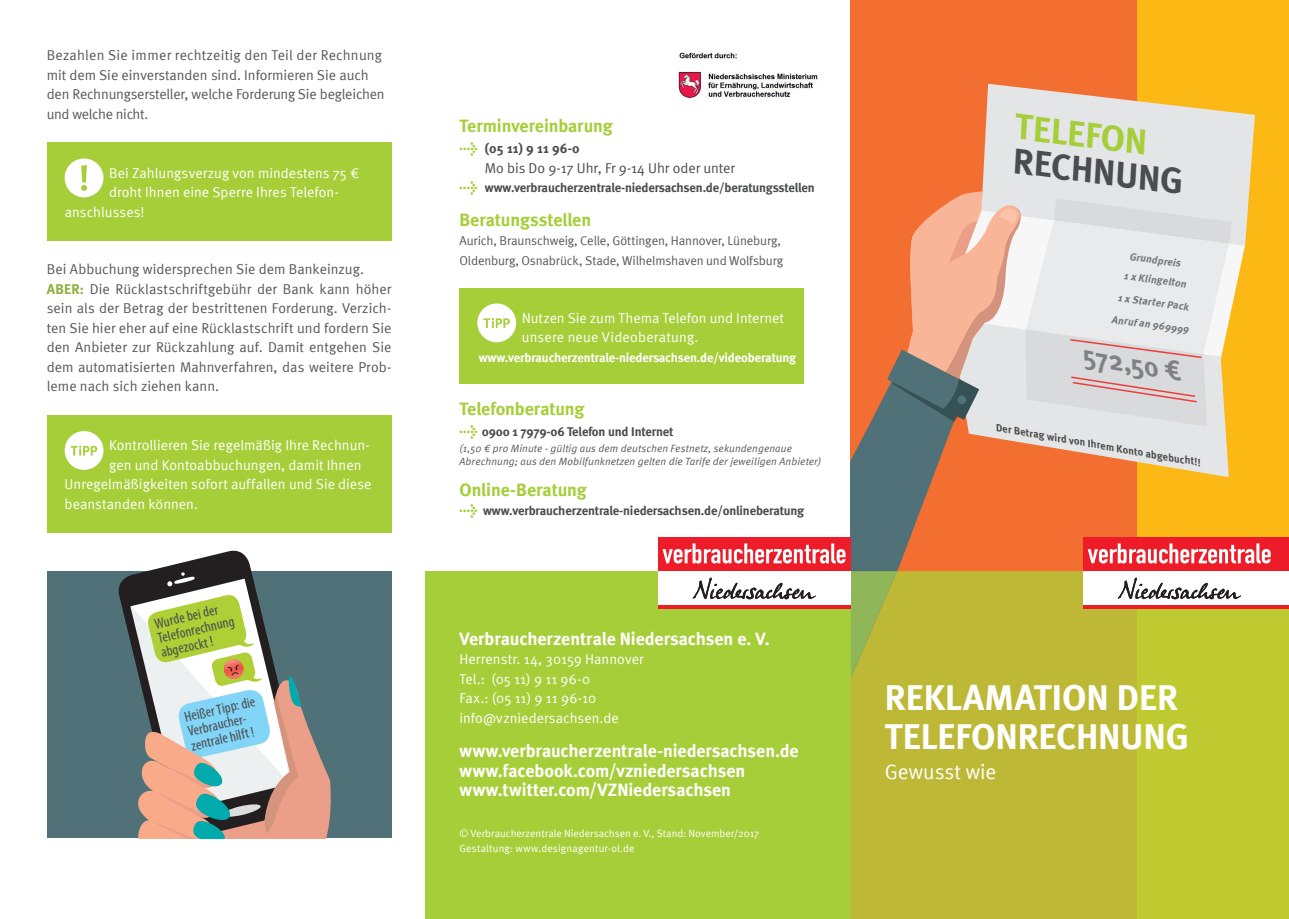
<style>
.page{position:relative;width:1289px;height:919px;background:#fff}
.page>*{position:absolute;margin:0;border:0;box-sizing:border-box;transform-origin:0 0}
.t1{font:700 36px/39px "Meta";color:#fff}
.t2{font:700 36px "Meta";color:#4b4c4d}
.t3{font:700 36px "Meta";color:#a6ce39}
.t4{font:italic 700 27px "Meta";color:#7f8184}
.t5{font:21px "Meta Normal";color:#fff}
.t6{font:700 18px/19.5px "Meta";color:#fff}
.t7{font:700 18px "Meta";letter-spacing:-.005em;color:#a6ce39}
.t8{font:condensed 14.7px/14.7px "Myriad Pro";color:#4b4c4d}
.t9{font:14.25px/19.5px "Meta Normal";color:#57585a}
.t10{font:14.25px/19.5px "Meta Normal";letter-spacing:.005em;color:#fff}
.t11{font:14.25px "Meta Normal";color:#4b4c4d}
.t12{font:700 13.5px "Meta";letter-spacing:.01em;color:#4b4c4d}
.t13{font:700 12.75px "Meta";letter-spacing:-.01em;color:#4b4c4d}
.t14{font:12.75px/19.5px "Meta Normal";letter-spacing:-.01em;color:#57585a}
.t15{font:700 12.75px "Meta";letter-spacing:-.01em;color:#fff}
.t16{font:italic 10.5px/12.6px "Meta Normal";letter-spacing:.015em;color:#57585a}
.t17{font:10.5px/15px "Meta Normal";letter-spacing:.01em;color:#fff}
.t18{font:700 10.5px/19.5px "Meta";color:#747578}
.t19{font:italic 700 10.5px "Meta";color:#4b4c4d}
.s1{font-family:"Meta";font-weight:700;color:#8db13b}
.s2{font-family:"Meta Bold Expert";font-weight:400;font-size:15px;color:#a6ce39}
</style>
<div class="page">
<div style="left:47px;top:571px;width:344px;height:267px;background:#4f7177"></div>
<div style="left:850px;top:0;width:438px;height:918px;background:#fcb814"></div>
<div style="left:850px;top:0;width:286px;height:918px;background:#f36e31"></div>
<svg style="left:118px;top:550px;width:133px;height:57px"></svg>
<svg style="left:122px;top:568px;width:209px;height:270px"></svg>
<div style="left:425px;top:571px;width:425px;height:347px;background:#a6ce39"></div>
<div style="left:1136px;top:571px;width:152px;height:347px;background:#bfca30"></div>
<div style="left:850px;top:678px;width:286px;height:240px;background:#bdb937"></div>
<div style="left:47px;top:142px;width:344px;height:99px;background:#a6ce39"></div>
<div style="left:47px;top:415px;width:344px;height:118px;background:#a6ce39"></div>
<div style="left:459px;top:288px;width:345px;height:96px;background:#a6ce39"></div>
<div style="left:658px;top:537px;width:192px;height:34px;background:#ee1c28"></div>
<div style="left:658px;top:571px;width:192px;height:34px;background:#fff"></div>
<hr style="left:658px;top:605px;width:192px;height:3px;background:#ee1c28">
<img style="left:678px;top:52px;width:140px;height:32px">
<div style="left:1274px;top:537px;width:14px;height:34px;background:#ee1c28"></div>
<div style="left:1275px;top:603px;width:13px;height:5px;background:#ee1c28"></div>
<div style="left:1275px;top:571px;width:13px;height:34px;background:#fff"></div>
<div style="left:1083px;top:537px;width:192px;height:34px;background:#ee1c28"></div>
<div style="left:1083px;top:571px;width:192px;height:34px;background:#fff"></div>
<hr style="left:1083px;top:605px;width:192px;height:3px;background:#ee1c28">
<svg style="left:662px;top:84px;width:608px;height:594px"></svg>
<p class="t9" style="left:47px;top:45px;width:339px">Bezahlen Sie immer rechtzeitig den Teil der Rechnung mit dem Sie einverstanden sind. Informieren Sie auch den Rechnungsersteller, welche Forderung Sie begleichen und welche nicht.</p>
<p class="t10" style="left:109px;top:163px;width:252px">Bei Zahlungsverzug von mindestens 75 €</p>
<p class="t10" style="left:109px;top:182px;width:231px">droht Ihnen eine Sperre Ihres Telefon-</p>
<p class="t10" style="left:65px;top:202px;width:81px">anschlusses!</p>
<p class="t9" style="left:47px;top:259px;width:346px">Bei Abbuchung widersprechen Sie dem Bankeinzug.<br><span class="s1">ABER:</span> Die Rücklastschriftgebühr der Bank kann höher sein als der Betrag der bestrittenen Forderung. Verzich&shy;ten Sie hier eher auf eine Rücklastschrift und fordern Sie den Anbieter zur Rückzahlung auf. Damit entgehen Sie dem automatisierten Mahnverfahren, das weitere Prob&shy;leme nach sich ziehen kann.</p>
<p class="t10" style="left:65px;top:435px;width:306px">▼Kontrollieren Sie regelmäßig Ihre Rechnun-</p>
<p class="t10" style="left:109px;top:455px;width:254px">gen und Kontoabbuchungen, damit Ihnen</p>
<p class="t10" style="left:65px;top:474px;width:308px">Unregelmäßigkeiten sofort auffallen und Sie diese</p>
<p class="t10" style="left:65px;top:494px;width:135px">beanstanden können.</p>
<p class="t8" style="left:153px;top:616px;width:80px;rotate:-13deg">Wurde bei der<br>Telefonrechnung abgezockt !</p>
<p class="t8" style="left:183px;top:709px;width:73px;rotate:-13deg">Heißer Tipp: die<br>Verbraucher&shy;zentrale hilft !</p>
<p class="t7" style="left:459px;top:115px;width:155px">Terminvereinbarung</p>
<p class="t12" style="left:459px;top:140px;width:122px"><span class="s2">l</span> (05 11) 9 11 96-0</p>
<p class="t11" style="left:485px;top:159px;width:251px">Mo bis Do 9-17 Uhr, Fr 9-14 Uhr oder unter</p>
<p class="t13" style="left:459px;top:180px;width:357px"><span class="s2">l</span> www.verbraucherzentrale-niedersachsen.de/beratungsstellen</p>
<p class="t7" style="left:459px;top:208px;width:133px">Beratungsstellen</p>
<p class="t14" style="left:459px;top:231px;width:325px">Aurich, Braunschweig, Celle, Göttingen, Hannover, Lüneburg,<br>Oldenburg, Osnabrück, Stade, Wilhelmshaven und Wolfsburg</p>
<p class="t10" style="left:521px;top:308px;width:264px;text-indent:-44px">▼Nutzen Sie zum Thema Telefon und Internet unsere neue Videoberatung.</p>
<p class="t15" style="left:478px;top:350px;width:319px">www.verbraucherzentrale-niedersachsen.de/videoberatung</p>
<p class="t7" style="left:459px;top:398px;width:127px">Telefonberatung</p>
<p class="t13" style="left:459px;top:424px;width:216px"><span class="s2">l</span> 0900 1 7979-06 Telefon und Internet</p>
<p class="t16" style="left:459px;top:442px;width:363px">(1,50 € pro Minute - gültig aus dem deutschen Festnetz, sekundengenaue<br>Abrechnung; aus den Mobilfunknetzen gelten die Tarife der jeweiligen Anbieter)</p>
<p class="t7" style="left:459px;top:479px;width:129px">Online-Beratung</p>
<p class="t13" style="left:459px;top:503px;width:346px"><span class="s2">l</span> www.verbraucherzentrale-niedersachsen.de/onlineberatung</p>
<p class="t6" style="left:459px;top:628px;width:312px">Verbraucherzentrale Niedersachsen e. V.</p>
<p class="t10" style="left:459px;top:649px;width:185px">Herrenstr. 14, 30159 Hannover<br>Tel.: (05 11) 9 11 96-0<br>Fax.: (05 11) 9 11 96-10 info@vzniedersachsen.de</p>
<p class="t6" style="left:459px;top:741px;width:341px">www.verbraucherzentrale-niedersachsen.de www.facebook.com/vzniedersachsen www.twitter.com/VZNiedersachsen</p>
<p class="t17" style="left:459px;top:825px;width:301px">© Verbraucherzentrale Niedersachsen e. V., Stand: November/2017<br>Gestaltung: www.designagentur-ol.de</p>
<h1 class="t3" style="left:1018px;top:105px;width:134px;rotate:7deg">TELEFON</h1>
<h1 class="t2" style="left:1016px;top:139px;width:173px;rotate:7deg">RECHNUNG</h1>
<p class="t18" style="left:1128px;top:246px;width:64px;rotate:8deg">Grundpreis<br>1 x Klingelton</p>
<p class="t18" style="left:1116px;top:285px;width:79px;line-height:22.5px;rotate:8deg">1 x Starter Pack<br>Anruf an 969999</p>
<h2 class="t4" style="left:1087px;top:339px;width:102px;rotate:10deg">572,50 €</h2>
<p class="t19" style="left:997px;top:420px;width:209px;rotate:10deg">Der Betrag wird von Ihrem Konto abgebucht!!</p>
<h1 class="t1" style="left:884px;top:677px;width:305px">REKLAMATION DER<br>TELEFONRECHNUNG</h1>
<h3 class="t5" style="left:884px;top:759px;width:113px">Gewusst wie</h3>
</div>
